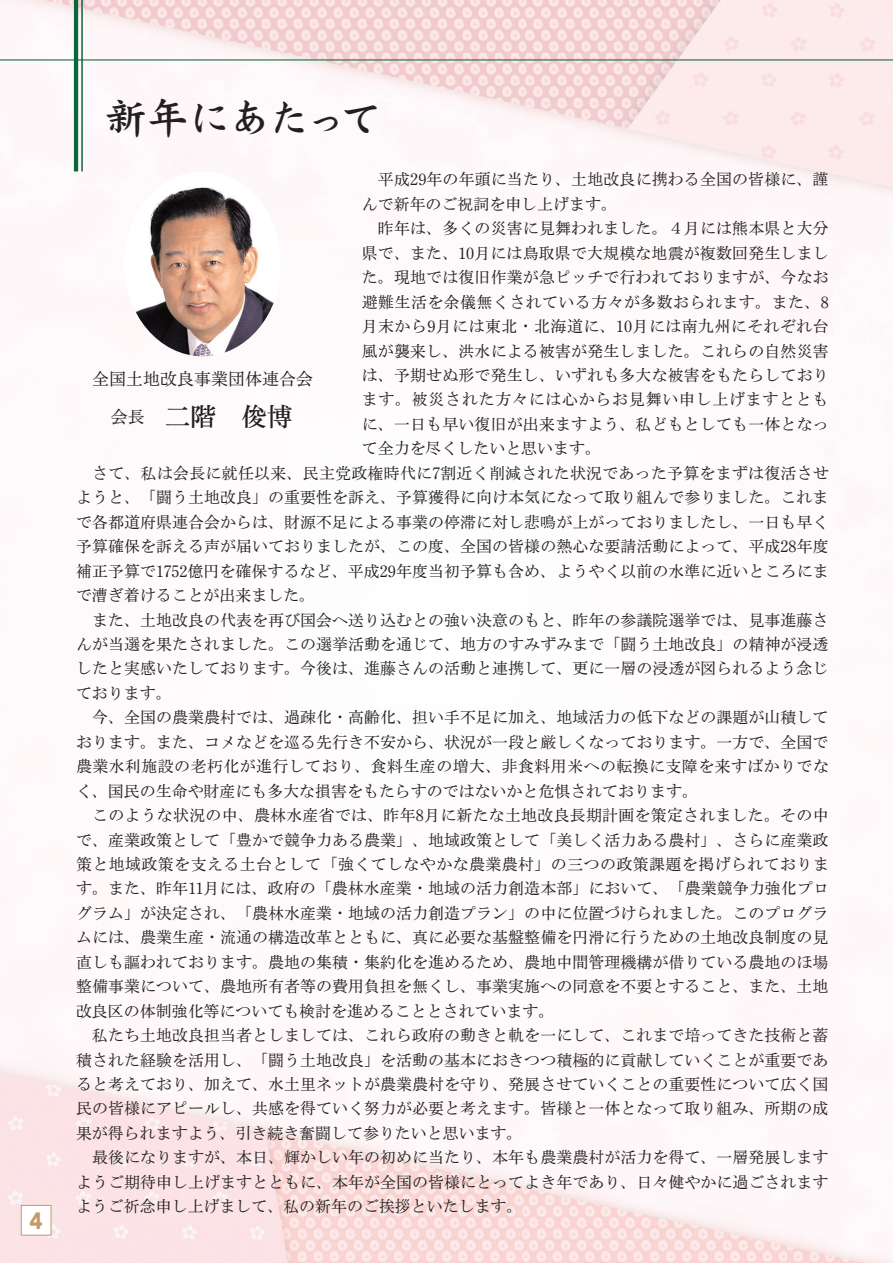
<style>
.page{position:relative;width:893px;height:1263px;background:#fff}
.page>*{position:absolute;margin:0;border:0;box-sizing:border-box;transform-origin:0 0}
.t1{font:42.45px "DF Kai Sho SB WINP RKSJ H";letter-spacing:-.07em;color:#231f20}
.t2{font:25.5px "Rg P Hon Mincho Bd 83 pv RKSJ H";color:#231f20}
.t3{font:21.3px "Rodin Pro EB";color:#c39a6b;scale:.9 1}
.t4{font:16.95px "Rg P Hon Mincho Md 83 pv RKSJ H";color:#231f20}
.t5{font:15.9px "Rg P Hon Mincho Md 83 pv RKSJ H";letter-spacing:.005em;color:#231f20}
.t6{font:15.9px "Rg P Hon Mincho Md 83 pv RKSJ H";letter-spacing:.025em;color:#231f20}
.t7{font:15.9px "Rg P Hon Mincho Md 83 pv RKSJ H";letter-spacing:.03em;color:#231f20}
.t8{font:15.9px "Rg P Hon Mincho Md 83 pv RKSJ H";letter-spacing:.045em;color:#231f20}
.s1{font-family:"Rg P Hon Mincho Md 83 pv RKSJ H";font-size:16.95px}
</style>
<div class="page">
<img style="left:0;top:0;width:893px;height:1263px">
<img style="left:124px;top:171px;width:157px;height:185px">
<hr style="left:74px;top:0;width:4px;height:171px;background:#0c6638">
<hr style="left:81px;top:0;width:2px;height:171px;background:#0c6638">
<hr style="left:0;top:59px;width:893px;height:1px;background:#0c6638">
<div style="left:21px;top:1205px;width:30px;height:30px;background:#fff;border:1px solid #c39a6b"></div>
<h3 class="t3" style="left:30px;top:1206px;width:16px">4</h3>
<h1 class="t1" style="left:105px;top:96px;width:279px">新年にあたって</h1>
<p class="t5" style="left:362px;top:171px;width:468px">　平成29年の年頭に当たり、土地改良に携わる全国の皆様に、謹</p>
<p class="t5" style="left:362px;top:196px;width:257px">んで新年のご祝詞を申し上げます。</p>
<p class="t5" style="left:362px;top:220px;width:468px">　昨年は、多くの災害に見舞われました。４月には熊本県と大分</p>
<p class="t5" style="left:362px;top:245px;width:468px">県で、また、10月には鳥取県で大規模な地震が複数回発生しまし</p>
<p class="t5" style="left:362px;top:269px;width:468px">た。現地では復旧作業が急ピッチで行われておりますが、今なお</p>
<p class="t7" style="left:362px;top:294px;width:468px">避難生活を余儀無くされている方々が多数おられます。また、8</p>
<p class="t7" style="left:362px;top:318px;width:469px">月末から9月には東北・北海道に、10月には南九州にそれぞれ台</p>
<p class="t5" style="left:362px;top:343px;width:468px">風が襲来し、洪水による被害が発生しました。これらの自然災害</p>
<p class="t5" style="left:362px;top:367px;width:468px">は、予期せぬ形で発生し、いずれも多大な被害をもたらしており</p>
<p class="t8" style="left:362px;top:391px;width:468px">ます。被災された方々には心からお見舞い申し上げますととも</p>
<p class="t5" style="left:362px;top:416px;width:468px">に、一日も早い復旧が出来ますよう、私どもとしても一体となっ</p>
<p class="t5" style="left:362px;top:440px;width:241px">て全力を尽くしたいと思います。</p>
<p class="t5" style="left:76px;top:465px;width:754px">　さて、私は会長に就任以来、民主党政権時代に7割近く削減された状況であった予算をまずは復活させ</p>
<p class="t5" style="left:76px;top:489px;width:754px">ようと、「闘う土地改良」の重要性を訴え、予算獲得に向け本気になって取り組んで参りました。これま</p>
<p class="t5" style="left:76px;top:514px;width:754px">で各都道府県連合会からは、財源不足による事業の停滞に対し悲鳴が上がっておりましたし、一日も早く</p>
<p class="t5" style="left:76px;top:538px;width:754px">予算確保を訴える声が届いておりましたが、この度、全国の皆様の熱心な要請活動によって、平成28年度</p>
<p class="t5" style="left:76px;top:563px;width:754px">補正予算で1752億円を確保するなど、平成29年度当初予算も含め、ようやく以前の水準に近いところにま</p>
<p class="t5" style="left:76px;top:587px;width:241px">で漕ぎ着けることが出来ました。</p>
<p class="t5" style="left:76px;top:611px;width:754px">　また、土地改良の代表を再び国会へ送り込むとの強い決意のもと、昨年の参議院選挙では、見事進藤さ</p>
<p class="t5" style="left:76px;top:636px;width:754px">んが当選を果たされました。この選挙活動を通じて、地方のすみずみまで「闘う土地改良」の精神が浸透</p>
<p class="t5" style="left:76px;top:660px;width:754px">したと実感いたしております。今後は、進藤さんの活動と連携して、更に一層の浸透が図られるよう念じ</p>
<p class="t5" style="left:76px;top:685px;width:97px">ております。</p>
<p class="t5" style="left:76px;top:709px;width:754px">　今、全国の農業農村では、過疎化・高齢化、担い手不足に加え、地域活力の低下などの課題が山積して</p>
<p class="t5" style="left:76px;top:734px;width:754px">おります。また、コメなどを巡る先行き不安から、状況が一段と厳しくなっております。一方で、全国で</p>
<p class="t6" style="left:76px;top:758px;width:754px">農業水利施設の老朽化が進行しており、食料生産の増大、非食料用米への転換に支障を来すばかりでな</p>
<p class="t5" style="left:76px;top:783px;width:623px">く、国民の生命や財産にも多大な損害をもたらすのではないかと危惧されております。</p>
<p class="t5" style="left:76px;top:807px;width:754px">　このような状況の中、農林水産省では、昨年8月に新たな土地改良長期計画を策定されました。その中</p>
<p class="t5" style="left:76px;top:831px;width:754px">で、産業政策として「豊かで競争力ある農業」、地域政策として「美しく活力ある農村」、さらに産業政</p>
<p class="t6" style="left:76px;top:856px;width:754px">策と地域政策を支える土台として「強くてしなやかな農業農村」の三つの政策課題を掲げられておりま</p>
<p class="t5" style="left:76px;top:880px;width:754px">す。また、昨年11月には、政府の「農林水産業・地域の活力創造本部」において、「農業競争力強化プロ</p>
<p class="t5" style="left:76px;top:905px;width:754px">グラム」が決定され、「農林水産業・地域の活力創造プラン」の中に位置づけられました。このプログラ</p>
<p class="t5" style="left:76px;top:929px;width:754px">ムには、農業生産・流通の構造改革とともに、真に必要な基盤整備を円滑に行うための土地改良制度の見</p>
<p class="t5" style="left:76px;top:954px;width:754px">直しも謳われております。農地の集積・集約化を進めるため、農地中間管理機構が借りている農地のほ場</p>
<p class="t5" style="left:76px;top:978px;width:754px">整備事業について、農地所有者等の費用負担を無くし、事業実施への同意を不要とすること、また、土地</p>
<p class="t5" style="left:76px;top:1003px;width:480px">改良区の体制強化等についても検討を進めることとされています。</p>
<p class="t5" style="left:76px;top:1027px;width:754px">　私たち土地改良担当者としましては、これら政府の動きと軌を一にして、これまで培ってきた技術と蓄</p>
<p class="t5" style="left:76px;top:1051px;width:754px">積された経験を活用し、「闘う土地改良」を活動の基本におきつつ積極的に貢献していくことが重要であ</p>
<p class="t5" style="left:76px;top:1076px;width:754px">ると考えており、加えて、水土里ネットが農業農村を守り、発展させていくことの重要性について広く国</p>
<p class="t5" style="left:76px;top:1100px;width:754px">民の皆様にアピールし、共感を得ていく努力が必要と考えます。皆様と一体となって取り組み、所期の成</p>
<p class="t5" style="left:76px;top:1125px;width:448px">果が得られますよう、引き続き奮闘して参りたいと思います。</p>
<p class="t5" style="left:76px;top:1149px;width:754px">　最後になりますが、本日、輝かしい年の初めに当たり、本年も農業農村が活力を得て、一層発展します</p>
<p class="t5" style="left:76px;top:1174px;width:754px">ようご期待申し上げますとともに、本年が全国の皆様にとってよき年であり、日々健やかに過ごされます</p>
<p class="t5" style="left:76px;top:1198px;width:448px">ようご祈念申し上げまして、私の新年のご挨拶といたします。</p>
<p class="t4" style="left:92px;top:370px;width:223px">全国土地改良事業団体連合会</p>
<h2 class="t2" style="left:111px;top:403px;width:183px"><span class="s1">会長</span> 二階　俊博</h2>
</div>
